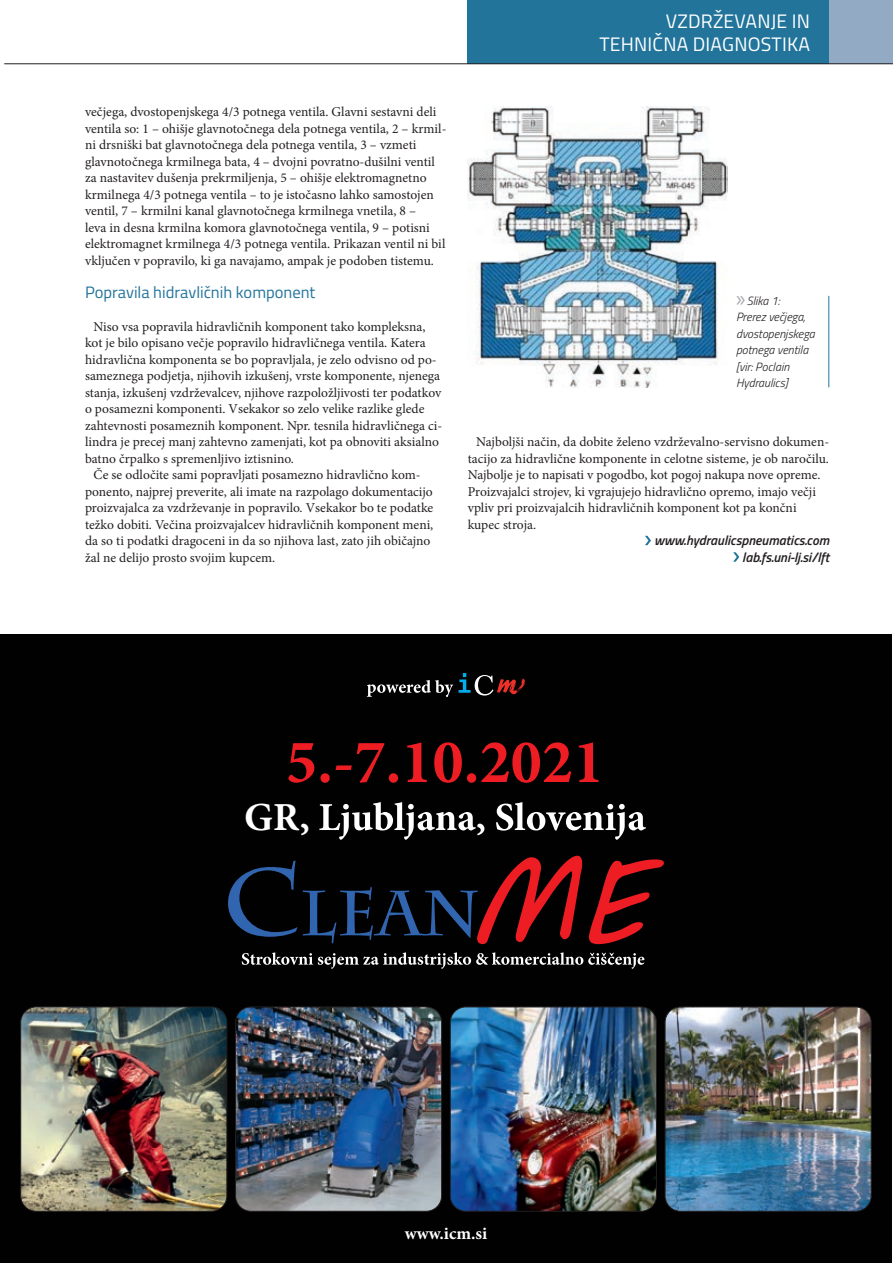
<style>
.page{position:relative;width:893px;height:1263px;background:#fff}
.page>*{position:absolute;margin:0;border:0;box-sizing:border-box;transform-origin:0 0}
.t1{font:700 63.45px "Charlemagne Std";color:#3165b0}
.t2{font:700 62.25px "Minion Pro";color:#ee1d23}
.t3{font:700 39.75px "Minion Pro";color:#fff}
.t4{font:19.5px/23.4px "Titillium";letter-spacing:.01em;color:#fff;text-align:right}
.t5{font:700 17.25px "Minion Pro";letter-spacing:.005em;color:#fff}
.Vsebina_-_podnaslov{font:16.5px "Titillium";color:#22749b}
.vsebina_-_body_text{font:13.5px/16.5px "Minion Pro";color:#231f20}
.Novica_-_url{font:italic 600 13.5px "Titillium";color:#231f20}
.t6{font:italic 300 12px/16.5px "Titillium";color:#231f20}
.s1{font-family:"Myriad Pro";font-weight:400;font-style:normal;font-size:22.5px;color:#a8a9ad}
.s2{font-size:95.25px}
.s3{font-family:"MV Boli";font-weight:400;font-size:117px;color:#ee1d23}
</style>
<div class="page">
<div style="left:829px;top:0;width:64px;height:64px;background:#92aac3"></div>
<div style="left:468px;top:0;width:361px;height:64px;background:#22749b"></div>
<img style="left:468px;top:106px;width:260px;height:281px">
<svg style="left:645px;top:536px;width:6px;height:9px"></svg>
<svg style="left:733px;top:552px;width:6px;height:10px"></svg>
<hr style="left:828px;top:296px;width:1px;height:91px;background:#22749b">
<hr style="left:4px;top:63px;width:889px;height:1px;background:#231f20">
<div style="left:0;top:634px;width:892px;height:629px;background:#010101"></div>
<svg style="left:367px;top:680px;width:86px;height:17px"></svg>
<svg style="left:459px;top:673px;width:66px;height:22px"></svg>
<svg style="left:320px;top:765px;width:32px;height:18px"></svg>
<svg style="left:389px;top:742px;width:151px;height:41px"></svg>
<svg style="left:319px;top:802px;width:327px;height:38px"></svg>
<svg style="left:242px;top:952px;width:402px;height:17px"></svg>
<img style="left:22px;top:1008px;width:205px;height:203px">
<div style="left:20px;top:1006px;width:207px;height:205px;border:1px solid #231f20;border-radius:15px"></div>
<img style="left:450px;top:1008px;width:206px;height:203px">
<div style="left:450px;top:1006px;width:207px;height:205px;border:1px solid #231f20;border-radius:15px"></div>
<img style="left:665px;top:1008px;width:206px;height:203px">
<div style="left:665px;top:1006px;width:206px;height:205px;border:1px solid #231f20;border-radius:15px"></div>
<img style="left:235px;top:1008px;width:207px;height:203px">
<div style="left:235px;top:1006px;width:207px;height:205px;border:1px solid #231f20;border-radius:15px"></div>
<h3 class="t4" style="left:599px;top:8px;width:212px">VZDRŽEVANJE IN<br>TEHNIČNA DIAGNOSTIKA</h3>
<p class="vsebina_-_body_text" style="left:85px;top:104px;width:363px">večjega, dvostopenjskega 4/3 potnega ventila. Glavni sestavni deli ventila so: 1 – ohišje glavnotočnega dela potnega ventila, 2 – krmil&shy;ni drsniški bat glavnotočnega dela potnega ventila, 3 – vzmeti glavnotočnega krmilnega bata, 4 – dvojni povratno-dušilni ventil za nastavitev dušenja prekrmiljenja, 5 – ohišje elektromagnetno krmilnega 4/3 potnega ventila – to je istočasno lahko samostojen ventil, 7 – krmilni kanal glavnotočnega krmilnega vnetila, 8 –<br>leva in desna krmilna komora glavnotočnega ventila, 9 – potisni elektromagnet krmilnega 4/3 potnega ventila. Prikazan ventil ni bil vključen v popravilo, ki ga navajamo, ampak je podoben tistemu.</p>
<p class="Vsebina_-_podnaslov" style="left:85px;top:280px;width:232px">Popravila hidravličnih komponent</p>
<p class="vsebina_-_body_text" style="left:85px;top:318px;width:359px;text-indent:9px">Niso vsa popravila hidravličnih komponent tako kompleksna, kot je bilo opisano večje popravilo hidravličnega ventila. Katera hidravlična komponenta se bo popravljala, je zelo odvisno od po&shy;sameznega podjetja, njihovih izkušenj, vrste komponente, njenega stanja, izkušenj vzdrževalcev, njihove razpoložljivosti ter podatkov o posamezni komponenti. Vsekakor so zelo velike razlike glede zahtevnosti posameznih komponent. Npr. tesnila hidravličnega ci&shy;lindra je precej manj zahtevno zamenjati, kot pa obnoviti aksialno batno črpalko s spremenljivo iztisnino.</p>
<p class="vsebina_-_body_text" style="left:85px;top:467px;width:350px;text-indent:9px">Če se odločite sami popravljati posamezno hidravlično kom&shy;ponento, najprej preverite, ali imate na razpolago dokumentacijo proizvajalca za vzdrževanje in popravilo. Vsekakor bo te podatke težko dobiti. Večina proizvajalcev hidravličnih komponent meni, da so ti podatki dragoceni in da so njihova last, zato jih običajno žal ne delijo prosto svojim kupcem.</p>
<p class="t6" style="left:736px;top:292px;width:80px"><span class="s1">»</span>Slika 1:<br>Prerez večjega, dvostopenjskega potnega ventila [vir: Poclain<br>Hydraulics]</p>
<p class="vsebina_-_body_text" style="left:468px;top:434px;width:363px;text-indent:9px">Najboljši način, da dobite želeno vzdrževalno-servisno dokumen&shy;tacijo za hidravlične komponente in celotne sisteme, je ob naročilu.<br>Najbolje je to napisati v pogodbo, kot pogoj nakupa nove opreme.<br>Proizvajalci strojev, ki vgrajujejo hidravlično opremo, imajo večji vpliv pri proizvajalcih hidravličnih komponent kot pa končni kupec stroja.</p>
<p class="Novica_-_url" style="left:654px;top:530px;width:177px">www.hydraulicspneumatics.com</p>
<p class="Novica_-_url" style="left:742px;top:547px;width:88px">lab.fs.uni-lj.si/lft</p>
<h2 class="t2" style="left:286px;top:718px;width:101px">5 7</h2>
<h2 class="t2" style="left:542px;top:718px;width:64px">21</h2>
<h3 class="t3" style="left:244px;top:789px;width:67px">GR,</h3>
<h1 class="t1" style="left:223px;top:876px;width:426px"><span class="s2">C</span>lean<span class="s3">ME</span></h1>
<p class="t5" style="left:405px;top:1221px;width:84px">www.icm.si</p>
</div>
